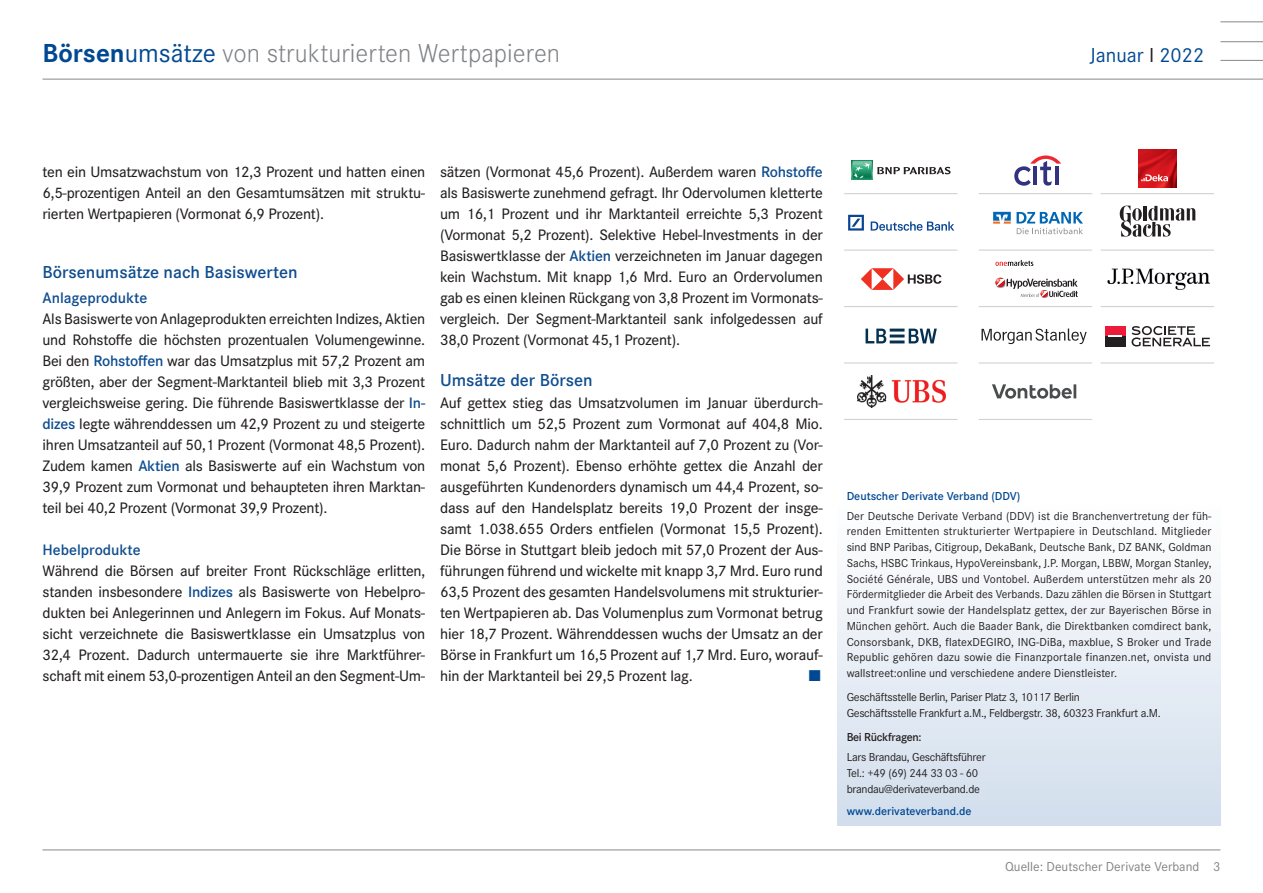
<style>
.page{position:relative;width:1263px;height:893px;background:#fff}
.page>*{position:absolute;margin:0;border:0;box-sizing:border-box;transform-origin:0 0}
.t1{font:300 27px "Corporate S";color:#808285}
.t2{font:21px "Corporate S";color:#014892}
.subhead-blau{font:600 18px "Corporate S";color:#0f4d8f}
.Fließtext{font:500 15.75px/21px "Corporate S";letter-spacing:-.015em;color:#231f20;text-align:justify}
.Fließtext-2{font:600 15.75px "Corporate S";color:#0f4d8f}
.Fließtext-3{font:15.75px "Zapf Dingbats ITC";color:#014892}
.t3{font:13.5px "Corporate S";color:#808285}
.Copy{font:12px/15.8px "Corporate S";letter-spacing:-.025em;color:#231f20;text-align:justify}
.Copy-2{font:600 12px "Corporate S";color:#014892}
.Copy-3{font:600 12px "Corporate S";letter-spacing:-.025em;color:#231f20}
.s1{font-weight:700;color:#014892}
.s2{font-weight:400;color:#014892}
.s3{color:#231f20}
.s4{font-weight:600;color:#0f4d8f}
</style>
<div class="page">
<hr style="left:1220px;top:60px;width:43px;height:1px;background:#939598">
<hr style="left:1220px;top:21px;width:43px;height:1px;background:#939598">
<hr style="left:1220px;top:41px;width:43px;height:1px;background:#939598">
<hr style="left:43px;top:79px;width:1220px;height:1px;background:#939598">
<hr style="left:43px;top:849px;width:1177px;height:1px;background:#939598">
<div style="left:838px;top:481px;width:382px;height:344px;background:linear-gradient(to bottom,#fff,#d2deed)"></div>
<hr style="left:844px;top:193px;width:113px;height:1px;background:#d1d2d4">
<hr style="left:979px;top:193px;width:113px;height:1px;background:#d1d2d4">
<hr style="left:1101px;top:193px;width:113px;height:1px;background:#d1d2d4">
<hr style="left:844px;top:250px;width:113px;height:1px;background:#d1d2d4">
<hr style="left:979px;top:250px;width:113px;height:1px;background:#d1d2d4">
<hr style="left:1101px;top:250px;width:113px;height:1px;background:#d1d2d4">
<hr style="left:844px;top:306px;width:113px;height:1px;background:#d1d2d4">
<hr style="left:979px;top:306px;width:113px;height:1px;background:#d1d2d4">
<hr style="left:1101px;top:306px;width:113px;height:1px;background:#d1d2d4">
<hr style="left:844px;top:362px;width:113px;height:2px;background:#d1d2d4">
<hr style="left:979px;top:362px;width:113px;height:2px;background:#d1d2d4">
<hr style="left:1101px;top:362px;width:113px;height:2px;background:#d1d2d4">
<hr style="left:844px;top:419px;width:113px;height:1px;background:#d1d2d4">
<hr style="left:979px;top:419px;width:113px;height:1px;background:#d1d2d4">
<svg style="left:993px;top:212px;width:90px;height:22px"></svg>
<img style="left:857px;top:376px;width:88px;height:32px">
<svg style="left:1131px;top:326px;width:79px;height:21px"></svg>
<div style="left:1105px;top:326px;width:20px;height:10px;background:#ed1a3a"></div>
<div style="left:1105px;top:336px;width:20px;height:11px;background:#231f20"></div>
<svg style="left:1108px;top:336px;width:14px;height:1px"></svg>
<svg style="left:865px;top:329px;width:72px;height:14px"></svg>
<div style="left:852px;top:160px;width:20px;height:20px;background:#238c64"></div>
<svg style="left:852px;top:161px;width:98px;height:19px"></svg>
<svg style="left:995px;top:277px;width:83px;height:21px"></svg>
<svg style="left:995px;top:260px;width:38px;height:6px"></svg>
<svg style="left:1014px;top:155px;width:47px;height:31px"></svg>
<hr style="left:1055px;top:167px;width:4px;height:18px;background:#32337f">
<svg style="left:992px;top:384px;width:84px;height:15px"></svg>
<img style="left:1138px;top:149px;width:39px;height:39px">
<svg style="left:1141px;top:174px;width:27px;height:7px"></svg>
<svg style="left:848px;top:215px;width:16px;height:16px"></svg>
<svg style="left:871px;top:222px;width:83px;height:9px"></svg>
<svg style="left:1120px;top:206px;width:75px;height:31px"></svg>
<svg style="left:861px;top:268px;width:80px;height:22px"></svg>
<svg style="left:981px;top:329px;width:106px;height:15px"></svg>
<img style="left:1107px;top:268px;width:103px;height:22px">
<h1 class="t1" style="left:43px;top:38px;width:519px"><span class="s1">Börsen</span><span class="s2">umsätze</span> von strukturierten Wertpapieren</h1>
<h2 class="t2" style="left:1090px;top:43px;width:116px">Januar <span class="s3">I</span> 2022</h2>
<p class="Fließtext" style="left:43px;top:161px;width:384px">ten ein Umsatzwachstum von 12,3 Prozent und hatten einen 6,5-prozentigen Anteil an den Gesamtumsätzen mit struktu&shy;rierten Wertpapieren (Vormonat 6,9 Prozent).</p>
<p class="subhead-blau" style="left:43px;top:261px;width:257px">Börsenumsätze nach Basiswerten</p>
<p class="Fließtext-2" style="left:43px;top:289px;width:106px">Anlageprodukte</p>
<p class="Fließtext" style="left:43px;top:308px;width:384px">Als Basiswerte von Anlageprodukten erreichten Indizes, Aktien und Rohstoffe die höchsten prozentualen Volumengewinne.<br>Bei den <span class="s4">Rohstoffen</span> war das Umsatzplus mit 57,2 Prozent am größten, aber der Segment-Marktanteil blieb mit 3,3 Prozent vergleichsweise gering. Die führende Basiswertklasse der <span class="s4">In&shy;dizes</span> legte währenddessen um 42,9 Prozent zu und steigerte ihren Umsatzanteil auf 50,1 Prozent (Vormonat 48,5 Prozent).<br>Zudem kamen <span class="s4">Aktien</span> als Basiswerte auf ein Wachstum von 39,9 Prozent zum Vormonat und behaupteten ihren Marktan&shy;teil bei 40,2 Prozent (Vormonat 39,9 Prozent).</p>
<p class="Fließtext-2" style="left:43px;top:541px;width:100px">Hebelprodukte</p>
<p class="Fließtext" style="left:43px;top:560px;width:384px">Während die Börsen auf breiter Front Rückschläge erlitten, standen insbesondere <span class="s4">Indizes</span> als Basiswerte von Hebelpro&shy;dukten bei Anlegerinnen und Anlegern im Fokus. Auf Monats&shy;sicht verzeichnete die Basiswertklasse ein Umsatzplus von 32,4 Prozent. Dadurch untermauerte sie ihre Marktführer&shy;schaft mit einem 53,0-prozentigen Anteil an den Segment-Um-</p>
<p class="Fließtext" style="left:440px;top:161px;width:384px">sätzen (Vormonat 45,6 Prozent). Außerdem waren <span class="s4">Rohstoffe </span>als Basiswerte zunehmend gefragt. Ihr Odervolumen kletterte um 16,1 Prozent und ihr Marktanteil erreichte 5,3 Prozent (Vormonat 5,2 Prozent). Selektive Hebel-Investments in der Basiswertklasse der <span class="s4">Aktien</span> verzeichneten im Januar dagegen kein Wachstum. Mit knapp 1,6 Mrd. Euro an Ordervolumen gab es einen kleinen Rückgang von 3,8 Prozent im Vormonats&shy;vergleich. Der Segment-Marktanteil sank infolgedessen auf 38,0 Prozent (Vormonat 45,1 Prozent).</p>
<p class="subhead-blau" style="left:440px;top:369px;width:154px">Umsätze der Börsen</p>
<p class="Fließtext" style="left:440px;top:392px;width:384px">Auf gettex stieg das Umsatzvolumen im Januar überdurch&shy;schnittlich um 52,5 Prozent zum Vormonat auf 404,8 Mio.<br>Euro. Dadurch nahm der Marktanteil auf 7,0 Prozent zu (Vor&shy;monat 5,6 Prozent). Ebenso erhöhte gettex die Anzahl der ausgeführten Kundenorders dynamisch um 44,4 Prozent, so&shy;dass auf den Handelsplatz bereits 19,0 Prozent der insge&shy;samt 1.038.655 Orders entfielen (Vormonat 15,5 Prozent).<br>Die Börse in Stuttgart bleib jedoch mit 57,0 Prozent der Aus&shy;führungen führend und wickelte mit knapp 3,7 Mrd. Euro rund 63,5 Prozent des gesamten Handelsvolumens mit strukturier&shy;ten Wertpapieren ab. Das Volumenplus zum Vormonat betrug hier 18,7 Prozent. Währenddessen wuchs der Umsatz an der Börse in Frankfurt um 16,5 Prozent auf 1,7 Mrd. Euro, worauf&shy;hin der Marktanteil bei 29,5 Prozent lag.</p>
<p class="Fließtext-3" style="left:809px;top:668px;width:12px">■</p>
<p class="Copy-2" style="left:847px;top:489px;width:175px">Deutscher Derivate Verband (DDV)</p>
<p class="Copy" style="left:847px;top:508px;width:367px">Der Deutsche Derivate Verband (DDV) ist die Branchenvertretung der füh&shy;renden Emittenten strukturierter Wertpapiere in Deutschland. Mitglieder sind BNP Paribas, Citigroup, DekaBank, Deutsche Bank, DZ BANK, Goldman Sachs, HSBC Trinkaus, HypoVereinsbank, J.P. Morgan, LBBW, Morgan Stanley, Société Générale, UBS und Vontobel. Außerdem unterstützen mehr als 20<br>Fördermitglieder die Arbeit des Verbands. Dazu zählen die Börsen in Stuttgart und Frankfurt sowie der Handelsplatz gettex, der zur Bayerischen Börse in München gehört. Auch die Baader Bank, die Direktbanken comdirect bank, Consorsbank, DKB, flatexDEGIRO, ING-DiBa, maxblue, S Broker und Trade Republic gehören dazu sowie die Finanzportale finanzen.net, onvista und wallstreet:online und verschiedene andere Dienstleister.</p>
<p class="Copy" style="left:847px;top:690px;width:316px">Geschäftsstelle Berlin, Pariser Platz 3, 10117 Berlin<br>Geschäftsstelle Frankfurt a.M., Feldbergstr. 38, 60323 Frankfurt a.M.</p>
<p class="Copy-3" style="left:847px;top:731px;width:76px">Bei Rückfragen:</p>
<p class="Copy" style="left:847px;top:750px;width:140px">Lars Brandau, Geschäftsführer</p>
<p class="Copy" style="left:847px;top:765px;width:133px">Tel.: +49 (69) 244 33 03 - 60</p>
<p class="Copy" style="left:847px;top:781px;width:135px">brandau@derivateverband.de</p>
<p class="Copy-2" style="left:847px;top:804px;width:126px">www.derivateverband.de</p>
<p class="t3" style="left:1005px;top:859px;width:217px">Quelle: Deutscher Derivate Verband 3</p>
</div>
